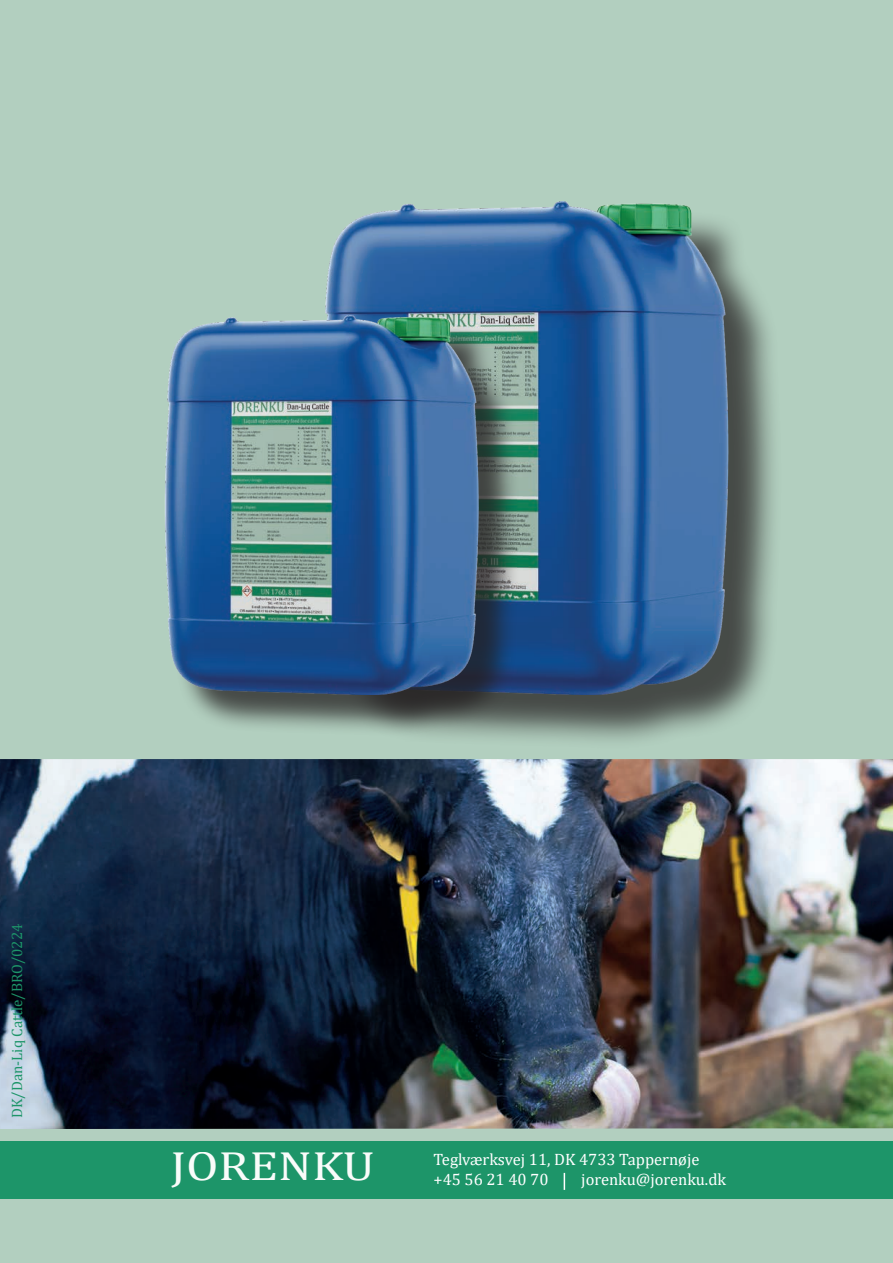
<style>
.page{position:relative;width:893px;height:1263px;background:#b2cfbf}
.page>*{position:absolute;margin:0;border:0;box-sizing:border-box;transform-origin:0 0}
.t1{font:40.95px "Cambria";color:#f9fcfa;scale:1.21 1}
.t2{font:16.5px/19.8px "Cambria";color:#fff}
.t3{font:15px "Cambria";color:#1d9569}
</style>
<div class="page">
<div style="left:0;top:1142px;width:893px;height:57px;background:#1d9569"></div>
<svg style="left:564px;top:1173px;width:1px;height:17px"></svg>
<div style="left:329px;top:210px;width:453px;height:539px;background:#231f20;opacity:.75"></div>
<img style="left:325px;top:202px;width:403px;height:493px">
<div style="left:171px;top:321px;width:349px;height:416px;background:#231f20;opacity:.75"></div>
<img style="left:165px;top:315px;width:313px;height:380px">
<img style="left:0;top:759px;width:893px;height:370px">
<p class="t3" style="left:8px;top:1118px;width:196px;rotate:-90deg">DK/Dan-Liq Cattle/BRO/0224</p>
<h1 class="t1" style="left:171px;top:1142px;width:170px">JORENKU</h1>
<p class="t2" style="left:433px;top:1150px;width:267px">Teglværksvej 11, DK 4733 Tappernøje +45 56 21 40 70</p>
<p class="t2" style="left:581px;top:1169px;width:146px">jorenku@jorenku.dk</p>
</div>
